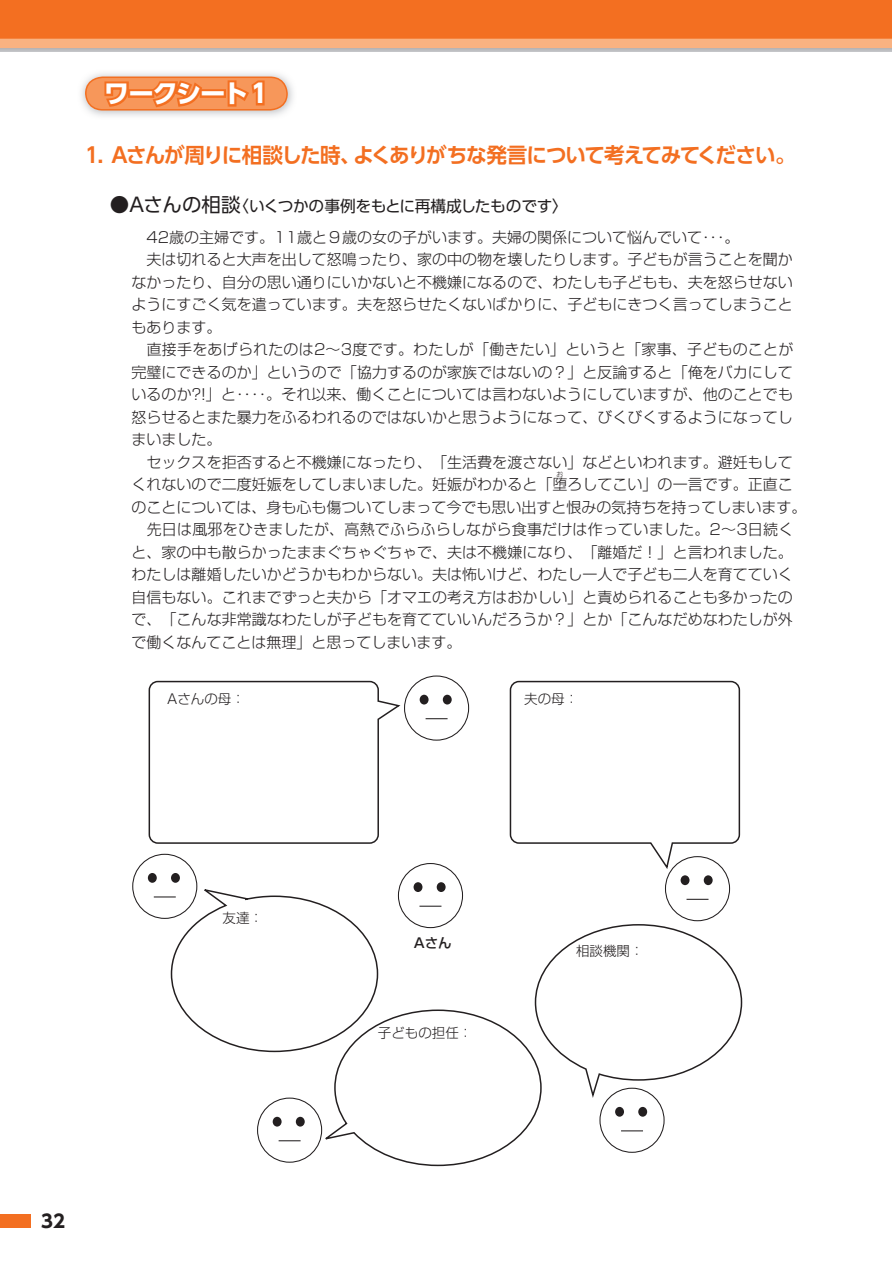
<style>
.page{position:relative;width:893px;height:1263px;background:#fff}
.page>*{position:absolute;margin:0;border:0;box-sizing:border-box;transform-origin:0 0}
.t1{font:700 25.5px "UD Shin Go Pro";letter-spacing:-.05em;color:#fff}
.t2{font:700 21px "UD Shin Go Pro De";letter-spacing:-.065em;color:#f36f21}
.t3{font:700 18px "UD Shin Go Pro";color:#231f20}
.t4{font:15.75px "UD Shin Go Pro";letter-spacing:-.025em;color:#231f20}
.t5{font:300 15px/22.5px "Shin Go Pro";color:#231f20}
.t6{font:300 13.5px "Shin Go Pro";color:#231f20}
.t7{font:500 13.5px "Shin Go Pro";color:#231f20}
.t8{font:300 6.75px "Shin Go Pro";color:#231f20}
.s1{font-size:19.5px}
</style>
<div class="page">
<svg style="left:0;top:0;width:892px;height:51px;background:#f07f3b"></svg>
<div style="left:0;top:1214px;width:30px;height:14px;background:#f36f21"></div>
<div style="left:404px;top:675px;width:65px;height:66px;border:1px solid #231f20;border-radius:50%"></div>
<div style="left:420px;top:695px;width:9px;height:9px;background:#231f20;border-radius:50%"></div>
<div style="left:443px;top:695px;width:9px;height:9px;background:#231f20;border-radius:50%"></div>
<svg style="left:148px;top:680px;width:253px;height:164px"></svg>
<svg style="left:509px;top:680px;width:232px;height:191px"></svg>
<svg style="left:426px;top:718px;width:22px;height:1px"></svg>
<div style="left:148px;top:873px;width:9px;height:10px;background:#231f20;border-radius:50%"></div>
<div style="left:171px;top:873px;width:9px;height:10px;background:#231f20;border-radius:50%"></div>
<div style="left:414px;top:882px;width:8px;height:10px;background:#231f20;border-radius:50%"></div>
<div style="left:437px;top:882px;width:9px;height:10px;background:#231f20;border-radius:50%"></div>
<div style="left:665px;top:857px;width:65px;height:64px;background:#fff;border-radius:50%"></div>
<div style="left:681px;top:875px;width:8px;height:10px;background:#231f20;border-radius:50%"></div>
<div style="left:704px;top:875px;width:9px;height:10px;background:#231f20;border-radius:50%"></div>
<svg style="left:154px;top:887px;width:589px;height:280px"></svg>
<svg style="left:84px;top:76px;width:205px;height:35px;background:#f38b4b"></svg>
<h1 class="t1" style="left:104px;top:73px;width:166px">ワークシート 1</h1>
<h2 class="t2" style="left:85px;top:138px;width:712px">1．Aさんが周りに相談した時、よくありがちな発言について考えてみてください。</h2>
<p class="t4" style="left:110px;top:193px;width:459px"><span class="s1">●Aさんの相談</span>〈いくつかの事例をもとに再構成したものです〉</p>
<p class="t5" style="left:132px;top:224px;width:677px">　42歳の主婦です。11歳と９歳の女の子がいます。夫婦の関係について悩んでいて･･･。<br>　夫は切れると大声を出して怒鳴ったり、家の中の物を壊したりします。子どもが言うことを聞かなかったり、自分の思い通りにいかないと不機嫌になるので、わたしも子どもも、夫を怒らせないようにすごく気を遣っています。夫を怒らせたくないばかりに、子どもにきつく言ってしまうこともあります。<br>　直接手をあげられたのは2～3度です。わたしが「働きたい」というと「家事、子どものことが完璧にできるのか」というので「協力するのが家族ではないの？」と反論すると「俺をバカにしているのか?!」と････。それ以来、働くことについては言わないようにしていますが、他のことでも怒らせるとまた暴力をふるわれるのではないかと思うようになって、びくびくするようになってしまいました。<br>　セックスを拒否すると不機嫌になったり、「生活費を渡さない」などといわれます。避妊もしてくれないので二度妊娠をしてしまいました。妊娠がわかると「堕ろしてこい」の一言です。正直このことについては、身も心も傷ついてしまって今でも思い出すと恨みの気持ちを持ってしまいます。　先日は風邪をひきましたが、高熱でふらふらしながら食事だけは作っていました。2～3日続くと、家の中も散らかったままぐちゃぐちゃで、夫は不機嫌になり、「離婚だ！」と言われました。わたしは離婚したいかどうかもわからない。夫は怖いけど、わたし一人で子ども二人を育てていく自信もない。これまでずっと夫から「オマエの考え方はおかしい」と責められることも多かったので、「こんな非常識なわたしが子どもを育てていいんだろうか？」とか「こんなだめなわたしが外で働くなんてことは無理」と思ってしまいます。</p>
<p class="t8" style="left:557px;top:469px;width:8px">お</p>
<p class="t6" style="left:167px;top:688px;width:79px">Aさんの母：</p>
<p class="t6" style="left:524px;top:688px;width:55px">夫の母：</p>
<p class="t3" style="left:41px;top:1206px;width:25px">32</p>
<p class="t6" style="left:222px;top:907px;width:42px">友達：</p>
<p class="t7" style="left:414px;top:932px;width:40px">Aさん</p>
<p class="t6" style="left:378px;top:1021px;width:96px">子どもの担任：</p>
<p class="t6" style="left:576px;top:940px;width:69px">相談機関：</p>
</div>
